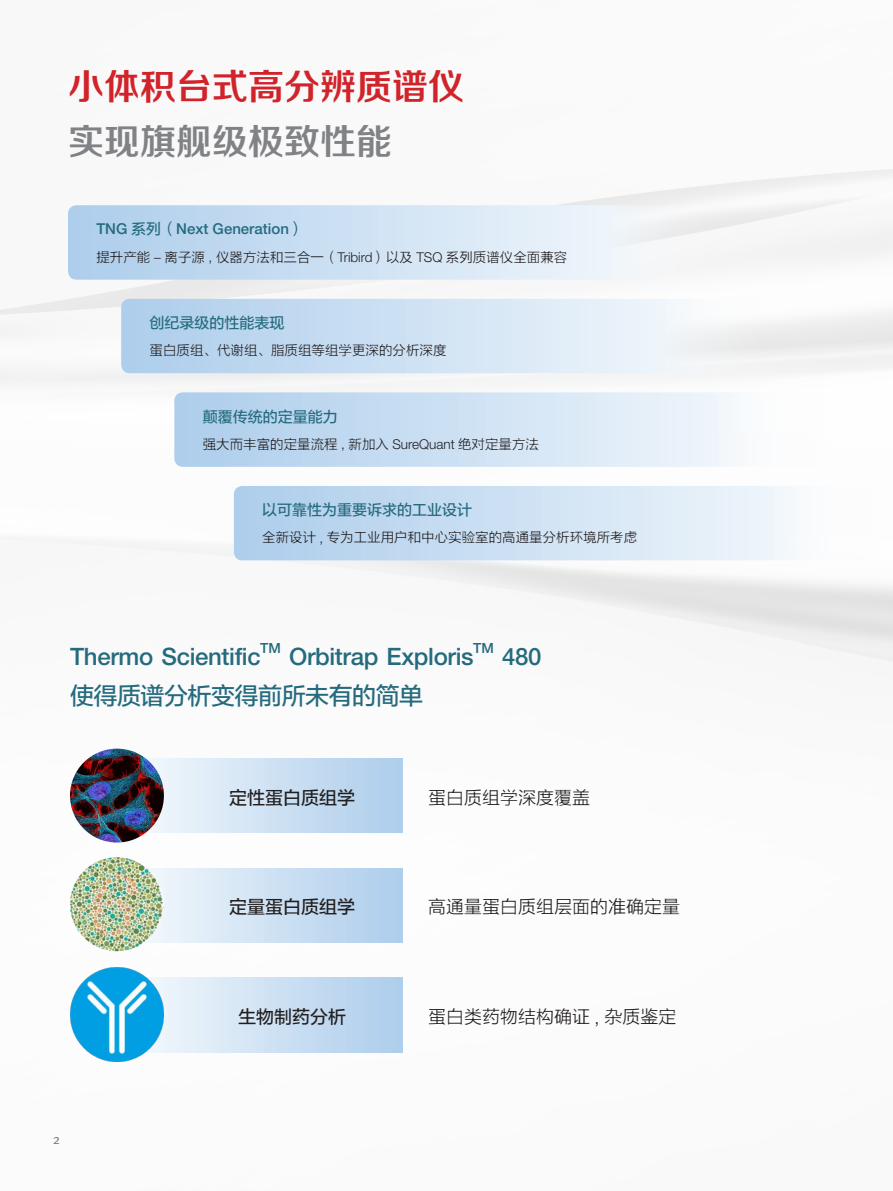
<style>
.page{position:relative;width:893px;height:1191px;background:#fff}
.page>*{position:absolute;margin:0;border:0;box-sizing:border-box;transform-origin:0 0}
.t1{font:36px "FZZZHONGJW GB1 0";color:#d1232a}
.t2{font:36px "FZZZHONGJW GB1 0";color:#808285}
.t3{font:500 24px "Helvetica Neue LT Std";letter-spacing:-.015em;color:#256b7e}
.t4{font:24px "FZLTZHUNHK GBK1 0";letter-spacing:-.02em;color:#256b7e}
.t5{font:18px "FZLTXHK";color:#231f20}
.t6{font:18px "FZLTZHUNHK GBK1 0";color:#231f20}
.t7{font:15px "FZLTZHUNHK GBK1 0";color:#256b7e}
.t8{font:500 15px "Helvetica Neue LT Std";color:#256b7e}
.t9{font:500 13.95px "Helvetica Neue LT Std";color:#256b7e}
.t10{font:13.5px "FZLTXHK";color:#231f20}
.t11{font:13.5px "Meta OT";color:#57585a}
.s1{font-family:"FZLTZHUNHK GBK1 0";font-weight:400}
.s2{font-family:"Helvetica Neue LT Pro";font-weight:300}
</style>
<div class="page">
<img style="left:0;top:169px;width:893px;height:884px">
<svg style="left:68px;top:205px;width:664px;height:75px;background:#d3e4f3"></svg>
<svg style="left:147px;top:758px;width:256px;height:74px;background:#cde0f3"></svg>
<svg style="left:145px;top:868px;width:258px;height:74px;background:#cde0f3"></svg>
<svg style="left:164px;top:977px;width:239px;height:75px;background:#cce0f2"></svg>
<svg style="left:121px;top:299px;width:664px;height:74px;background:#d3e4f3"></svg>
<svg style="left:174px;top:392px;width:664px;height:75px"></svg>
<svg style="left:234px;top:486px;width:659px;height:74px"></svg>
<img style="left:70px;top:857px;width:94px;height:94px;border-radius:47px">
<img style="left:70px;top:968px;width:94px;height:94px">
<img style="left:70px;top:748px;width:94px;height:94px;border-radius:47px">
<h1 class="t1" style="left:68px;top:67px;width:398px">小体积台式高分辨质谱仪</h1>
<h1 class="t2" style="left:68px;top:122px;width:326px">实现旗舰级极致性能</h1>
<p class="t8" style="left:96px;top:220px;width:209px">TNG <span class="s1">系列（</span>Next Generation<span class="s1">）</span></p>
<p class="t10" style="left:96px;top:249px;width:472px">提升产能 <span class="s2">–</span> 离子源 <span class="s2">,</span> 仪器方法和三合一（<span class="s2">Tribird</span>）以及 <span class="s2">TSQ</span> 系列质谱仪全面兼容</p>
<p class="t7" style="left:150px;top:314px;width:136px">创纪录级的性能表现</p>
<p class="t10" style="left:150px;top:343px;width:298px">蛋白质组、代谢组、脂质组等组学更深的分析深度</p>
<p class="t7" style="left:203px;top:408px;width:136px">颠覆传统的定量能力</p>
<p class="t10" style="left:203px;top:436px;width:338px">强大而丰富的定量流程 <span class="s2">,</span> 新加入 <span class="s2">SureQuant</span> 绝对定量方法</p>
<p class="t7" style="left:262px;top:502px;width:211px">以可靠性为重要诉求的工业设计</p>
<p class="t10" style="left:262px;top:530px;width:377px">全新设计 <span class="s2">,</span> 专为工业用户和中心实验室的高通量分析环境所考虑</p>
<h2 class="t3" style="left:70px;top:642px;width:192px">Thermo Scientific</h2>
<p class="t9" style="left:260px;top:640px;width:22px">TM</p>
<h2 class="t3" style="left:289px;top:642px;width:186px">Orbitrap Exploris</h2>
<p class="t9" style="left:473px;top:640px;width:22px">TM</p>
<h2 class="t3" style="left:502px;top:642px;width:41px">480</h2>
<h2 class="t4" style="left:70px;top:682px;width:355px">使得质谱分析变得前所未有的简单</h2>
<h3 class="t6" style="left:229px;top:787px;width:127px">定性蛋白质组学</h3>
<h3 class="t5" style="left:428px;top:787px;width:163px">蛋白质组学深度覆盖</h3>
<h3 class="t6" style="left:229px;top:897px;width:127px">定量蛋白质组学</h3>
<h3 class="t5" style="left:428px;top:897px;width:253px">高通量蛋白质组层面的准确定量</h3>
<h3 class="t6" style="left:238px;top:1006px;width:109px">生物制药分析</h3>
<h3 class="t5" style="left:428px;top:1006px;width:250px">蛋白类药物结构确证 <span class="s2">,</span> 杂质鉴定</h3>
<p class="t11" style="left:53px;top:1131px;width:9px">2</p>
</div>
